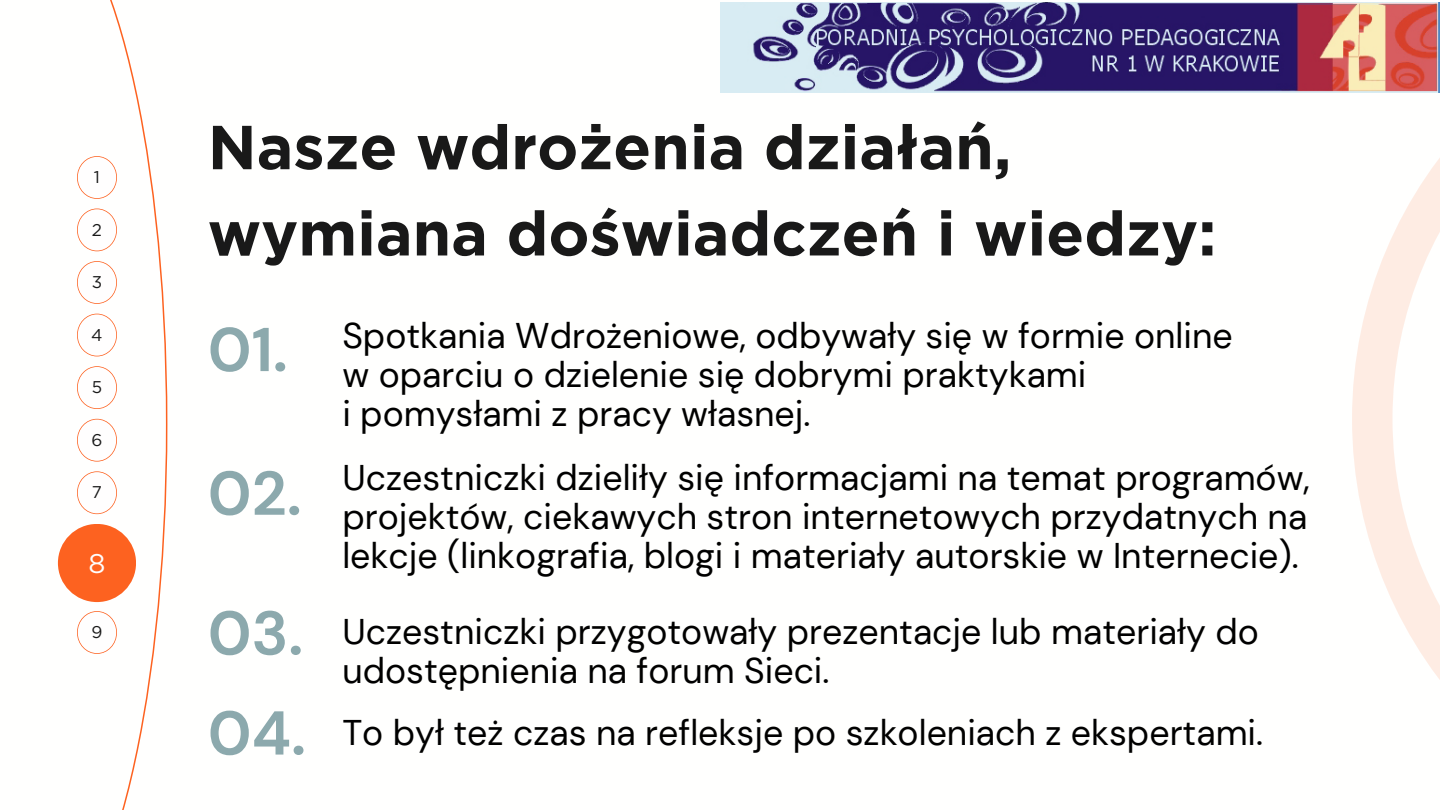
<style>
.page{position:relative;width:1440px;height:810px;background:#fff}
.page>*{position:absolute;margin:0;border:0;box-sizing:border-box;transform-origin:0 0}
.t1{font:700 62px/86.2px "Gotham";color:#191919}
.t2{font:700 61.7px "DM Sans";color:#8ca9ad}
.t3{font:35.7px/39px "DM Sans";color:#000;text-align:justify}
.t4{font:27px "Gotham";color:#fffefe}
.t5{font:17px "Gotham";color:#191919}
</style>
<div class="page">
<svg style="left:57px;top:0;width:110px;height:810px"></svg>
<div style="left:58px;top:524px;width:78px;height:78px;background:#fd6220;border-radius:50%"></div>
<svg style="left:77px;top:261px;width:40px;height:43px"></svg>
<svg style="left:77px;top:156px;width:40px;height:43px"></svg>
<svg style="left:77px;top:314px;width:40px;height:42px"></svg>
<svg style="left:77px;top:209px;width:40px;height:42px"></svg>
<svg style="left:77px;top:419px;width:40px;height:43px"></svg>
<svg style="left:77px;top:366px;width:40px;height:43px"></svg>
<svg style="left:77px;top:471px;width:40px;height:43px"></svg>
<svg style="left:77px;top:611px;width:40px;height:43px"></svg>
<svg style="left:1352px;top:92px;width:88px;height:588px"></svg>
<img style="left:720px;top:2px;width:720px;height:90px">
<p class="t5" style="left:94px;top:167px;width:8px">1</p>
<p class="t5" style="left:92px;top:219px;width:12px">2</p>
<p class="t5" style="left:92px;top:272px;width:12px">3</p>
<p class="t5" style="left:91px;top:324px;width:13px">4</p>
<p class="t5" style="left:92px;top:377px;width:12px">5</p>
<p class="t5" style="left:91px;top:429px;width:12px">6</p>
<p class="t5" style="left:92px;top:482px;width:12px">7</p>
<p class="t4" style="left:88px;top:547px;width:19px">8</p>
<p class="t5" style="left:91px;top:622px;width:12px">9</p>
<h1 class="t1" style="left:208px;top:104px;width:1010px">Nasze wdrożenia działań, wymiana doświadczeń i wiedzy:</h1>
<p class="t2" style="left:208px;top:310px;width:81px">01.</p>
<p class="t2" style="left:208px;top:454px;width:95px">02.</p>
<p class="t2" style="left:208px;top:593px;width:97px">03.</p>
<p class="t3" style="left:342px;top:316px;width:892px">Spotkania Wdrożeniowe, odbywały się w formie online</p>
<h2 class="t3" style="left:342px;top:355px;width:746px">w oparciu o dzielenie się dobrymi praktykami</h2>
<h1 class="t3" style="left:342px;top:394px;width:470px">i pomysłami z pracy własnej.</h1>
<h1 class="t3" style="left:342px;top:459px;width:969px">Uczestniczki dzieliły się informacjami na temat programów, projektów, ciekawych stron internetowych przydatnych na lekcje (linkografia, blogi i materiały autorskie w Internecie).</h1>
<p class="t3" style="left:342px;top:612px;width:918px">Uczestniczki przygotowały prezentacje lub materiały do udostępnienia na forum Sieci.</p>
<h1 class="t2" style="left:208px;top:693px;width:100px">04.</h1>
<p class="t3" style="left:342px;top:713px;width:922px">To był też czas na refleksje po szkoleniach z ekspertami.</p>
</div>
